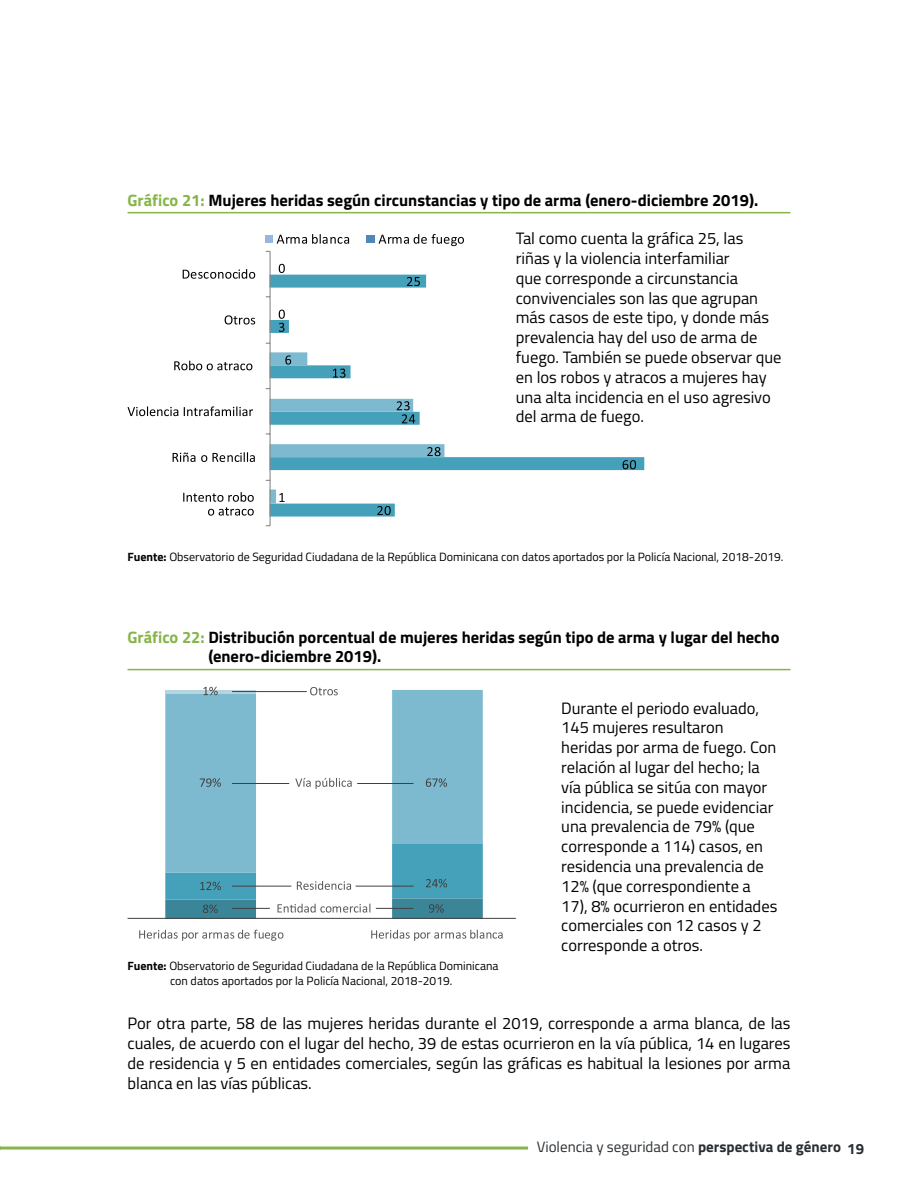
<style>
.page{position:relative;width:918px;height:1188px;background:#fff}
.page>*{position:absolute;margin:0;border:0;box-sizing:border-box;transform-origin:0 0}
.t1{font:16.5px/19.8px "Titillium";color:#000}
.t2{font:700 16.5px/19.8px "Titillium";color:#000}
.t3{font:15px "Titillium";color:#2a2f33}
.t4{font:12px/14.4px "Titillium";color:#000;text-align:center}
.s1{color:#87b549}
.s2{font-weight:700}
</style>
<div class="page">
<hr style="left:0;top:1147px;width:528px;height:3px;background:#87b549">
<hr style="left:128px;top:212px;width:662px;height:1px;background:#87b549">
<hr style="left:128px;top:669px;width:662px;height:1px;background:#87b549">
<svg style="left:271px;top:275px;width:373px;height:242px"></svg>
<hr style="left:270px;top:251px;width:1px;height:275px;background:#878787">
<svg style="left:623px;top:460px;width:13px;height:9px"></svg>
<svg style="left:407px;top:277px;width:13px;height:9px"></svg>
<svg style="left:266px;top:352px;width:178px;height:163px"></svg>
<svg style="left:279px;top:310px;width:6px;height:22px"></svg>
<svg style="left:279px;top:264px;width:6px;height:9px"></svg>
<svg style="left:183px;top:492px;width:71px;height:24px"></svg>
<svg style="left:173px;top:453px;width:22px;height:9px"></svg>
<svg style="left:201px;top:455px;width:6px;height:7px"></svg>
<svg style="left:213px;top:452px;width:42px;height:10px"></svg>
<svg style="left:128px;top:406px;width:50px;height:10px"></svg>
<svg style="left:184px;top:406px;width:69px;height:10px"></svg>
<svg style="left:174px;top:361px;width:78px;height:9px"></svg>
<svg style="left:225px;top:315px;width:30px;height:10px"></svg>
<svg style="left:183px;top:269px;width:72px;height:10px"></svg>
<div style="left:265px;top:236px;width:8px;height:7px;background:#96b8de"></div>
<svg style="left:277px;top:234px;width:72px;height:10px"></svg>
<div style="left:367px;top:236px;width:8px;height:7px;background:#4f87ba"></div>
<svg style="left:379px;top:234px;width:85px;height:12px"></svg>
<svg style="left:165px;top:690px;width:318px;height:153px;fill:#7dbacf"></svg>
<hr style="left:165px;top:690px;width:91px;height:3px;background:#b5d4de">
<hr style="left:128px;top:918px;width:388px;height:1px;background:#404040">
<svg style="left:200px;top:778px;width:21px;height:9px"></svg>
<svg style="left:426px;top:778px;width:21px;height:9px"></svg>
<svg style="left:203px;top:687px;width:15px;height:8px"></svg>
<svg style="left:139px;top:930px;width:144px;height:11px"></svg>
<svg style="left:371px;top:930px;width:132px;height:11px"></svg>
<svg style="left:165px;top:843px;width:318px;height:76px"></svg>
<svg style="left:295px;top:778px;width:57px;height:11px"></svg>
<svg style="left:310px;top:687px;width:28px;height:8px"></svg>
<hr style="left:232px;top:908px;width:38px;height:1px;background:#404040">
<hr style="left:376px;top:908px;width:38px;height:1px;background:#404040">
<hr style="left:232px;top:783px;width:57px;height:1px;background:#404040">
<hr style="left:232px;top:691px;width:75px;height:1px;background:#404040">
<hr style="left:357px;top:783px;width:57px;height:1px;background:#404040">
<hr style="left:232px;top:886px;width:59px;height:1px;background:#404040">
<hr style="left:356px;top:886px;width:58px;height:1px;background:#404040">
<p class="t2" style="left:128px;top:189px;width:632px"><span class="s1">Gráfico 21:</span> Mujeres heridas según circunstancias y tipo de arma (enero-diciembre 2019).</p>
<p class="t1" style="left:516px;top:228px;width:267px">Tal como cuenta la gráfica 25, las riñas y la violencia interfamiliar<br>que corresponde a circunstancia convivenciales son las que agrupan más casos de este tipo, y donde más prevalencia hay del uso de arma de fuego. También se puede observar que en los robos y atracos a mujeres hay una alta incidencia en el uso agresivo del arma de fuego.</p>
<p class="t4" style="left:128px;top:549px;width:658px"><span class="s2">Fuente:</span> Observatorio de Seguridad Ciudadana de la República Dominicana con datos aportados por la Policía Nacional, 2018-2019.</p>
<p class="t2" style="left:208px;top:626px;width:573px;text-indent:-81px"><span class="s1">Gráfico 22:</span> Distribución porcentual de mujeres heridas según tipo de arma y lugar del hecho (enero-diciembre 2019).</p>
<p class="t4" style="left:128px;top:958px;width:373px"><span class="s2">Fuente:</span> Observatorio de Seguridad Ciudadana de la República Dominicana con datos aportados por la Policía Nacional, 2018-2019.</p>
<p class="t1" style="left:561px;top:697px;width:218px">Durante el periodo evaluado,<br>145 mujeres resultaron heridas por arma de fuego. Con relación al lugar del hecho; la vía pública se sitúa con mayor incidencia, se puede evidenciar una prevalencia de 79% (que corresponde a 114) casos, en residencia una prevalencia de<br>12% (que correspondiente a<br>17), 8% ocurrieron en entidades comerciales con 12 casos y 2 corresponde a otros.</p>
<p class="t1" style="left:128px;top:1013px;width:664px;text-align:justify">Por otra parte, 58 de las mujeres heridas durante el 2019, corresponde a arma blanca, de las cuales, de acuerdo con el lugar del hecho, 39 de estas ocurrieron en la vía pública, 14 en lugares de residencia y 5 en entidades comerciales, según las gráficas es habitual la lesiones por arma blanca en las vías públicas.</p>
<p class="t3" style="left:537px;top:1136px;width:329px">Violencia y seguridad con <span class="s2">perspectiva de género 19</span></p>
</div>
